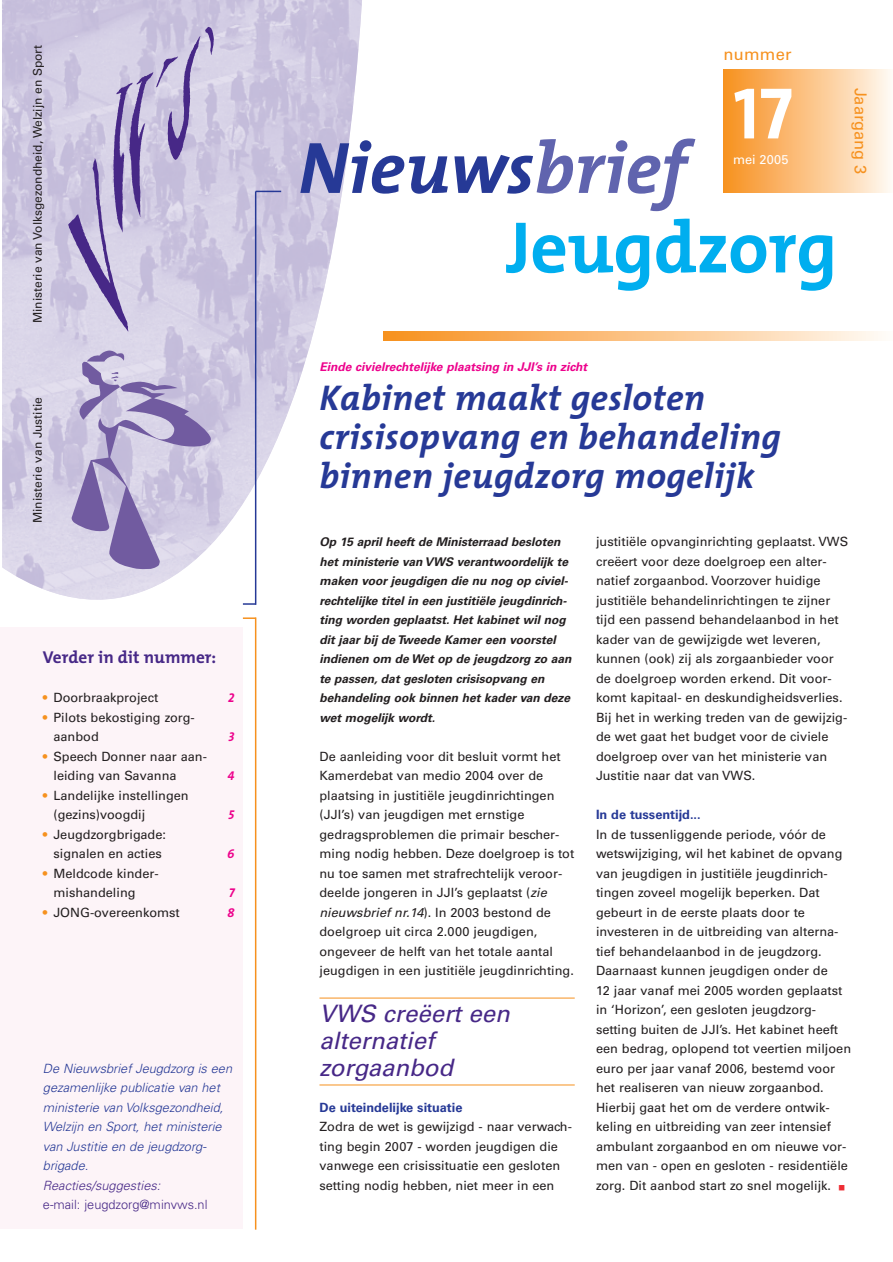
<style>
.page{position:relative;width:893px;height:1262px;background:#fff}
.page>*{position:absolute;margin:0;border:0;box-sizing:border-box;transform-origin:0 0}
.t1{font:700 73.5px/79.5px "The Mix";letter-spacing:-.005em;color:#00aeef}
.t2{font:73.5px "The Mix Bold Caps";color:#fff}
.t3{font:italic 700 36px/39px "The Mix";letter-spacing:.01em;color:#263996}
.t4{font:italic 24px/27px "Univers";color:#472887}
.t5{font:700 17.25px "The Mix";color:#472887}
.t6{font:16.5px "Univers";color:#f6911e}
.t7{font:12.75px/19.5px "Univers";color:#231f20}
.t8{font:italic 300 12.75px/19.5px "Univers";color:#263996}
.t9{font:700 12.75px "Univers";color:#263996}
.t10{font:300 12.75px "Univers";color:#472887}
.t11{font:italic 300 12.75px "Univers";color:#472887}
.t12{font:italic 12.75px "The Mix Bold Caps";color:#ed028c}
.t13{font:12.75px "Univers";color:#fff}
.t14{font:italic 700 12px/19.5px "Univers";color:#231f20}
.t15{font:12px "Univers";color:#231f20}
.t16{font:italic 700 12px "Univers";color:#ed028c}
.s1{color:#f6911e}
.s2{font-style:italic;color:#263996}
.s3{font-style:italic;color:#6064ae}
.s4{font-style:italic}
</style>
<div class="page">
<img style="left:2px;top:0;width:360px;height:600px">
<div style="left:0;top:627px;width:243px;height:601px;background:#fdf4f8"></div>
<hr style="left:255px;top:617px;width:1px;height:612px;background:#f6911e">
<svg style="left:243px;top:617px;width:13px;height:2px"></svg>
<svg style="left:256px;top:191px;width:25px;height:1px"></svg>
<div style="left:723px;top:70px;width:169px;height:123px;background:linear-gradient(to right,#f8901e,#fff8ef)"></div>
<svg style="left:383px;top:332px;width:497px;height:8px;background:#fbc385"></svg>
<svg style="left:71px;top:350px;width:140px;height:219px;background:#bbb1d3"></svg>
<svg style="left:68px;top:27px;width:146px;height:304px;background:#c2b9d8"></svg>
<svg style="left:243px;top:603px;width:12px;height:2px"></svg>
<hr style="left:255px;top:191px;width:1px;height:414px;background:#263996">
<hr style="left:319px;top:997px;width:255px;height:1px;background:#f6911e">
<hr style="left:319px;top:1084px;width:255px;height:1px;background:#f6911e">
<p class="t15" style="left:33px;top:323px;width:279px;rotate:-90deg">Ministerie van Volksgezondheid, Welzijn en Sport</p>
<p class="t15" style="left:33px;top:523px;width:127px;rotate:-90deg">Ministerie van Justitie</p>
<h3 class="t5" style="left:43px;top:651px;width:175px">Verder in dit nummer:</h3>
<p class="t7" style="left:43px;top:689px;width:117px"><span class="s1">•</span> Doorbraakproject</p>
<p class="t12" style="left:228px;top:690px;width:8px">2</p>
<p class="t7" style="left:53px;top:708px;width:143px;text-indent:-10px"><span class="s1">•</span> Pilots bekostiging zorg&shy;aanbod</p>
<p class="t12" style="left:228px;top:729px;width:7px">3</p>
<p class="t7" style="left:53px;top:747px;width:155px;text-indent:-10px"><span class="s1">•</span> Speech Donner naar aan&shy;leiding van Savanna</p>
<p class="t7" style="left:53px;top:786px;width:137px;text-indent:-10px"><span class="s1">•</span> Landelijke instellingen (gezins)voogdij</p>
<p class="t7" style="left:43px;top:825px;width:125px;text-align:center"><span class="s1">•</span> Jeugdzorgbrigade: signalen en acties</p>
<p class="t7" style="left:53px;top:864px;width:107px;text-indent:-10px"><span class="s1">•</span> Meldcode kinder&shy;mishandeling</p>
<p class="t12" style="left:227px;top:768px;width:8px">4</p>
<p class="t12" style="left:229px;top:807px;width:7px">5</p>
<p class="t12" style="left:227px;top:846px;width:9px">6</p>
<p class="t12" style="left:229px;top:885px;width:7px">7</p>
<p class="t7" style="left:43px;top:903px;width:138px"><span class="s1">•</span> JONG-overeenkomst</p>
<p class="t12" style="left:227px;top:905px;width:8px">8</p>
<p class="t8" style="left:43px;top:1059px;width:191px">De Nieuwsbrief Jeugdzorg is een gezamenlijke publicatie van het ministerie van Volksgezondheid,<br>Welzijn en Sport, het ministerie van Justitie en de jeugdzorg&shy;brigade.</p>
<p class="t11" style="left:43px;top:1180px;width:119px">Reacties/suggesties:</p>
<p class="t10" style="left:43px;top:1200px;width:166px">e-mail: jeugdzorg@minvws.nl</p>
<p class="t6" style="left:723px;top:48px;width:69px">nummer</p>
<h1 class="t2" style="left:733px;top:70px;width:62px">17</h1>
<p class="t13" style="left:733px;top:155px;width:57px">mei 2005</p>
<h1 class="t1" style="left:506px;top:136px;width:332px;text-indent:-208px"><span class="s2">Nieuws</span><span class="s3">brief<br></span>Jeugdzorg</h1>
<p class="t6" style="left:866px;top:88px;width:88px;rotate:90deg">Jaargang 3</p>
<p class="t16" style="left:319px;top:362px;width:269px">Einde civielrechtelijke plaatsing in JJI’s in zicht</p>
<h2 class="t3" style="left:319px;top:381px;width:463px">Kabinet maakt gesloten crisisopvang en behandeling binnen jeugdzorg mogelijk</h2>
<p class="t14" style="left:319px;top:533px;width:253px">Op 15 april heeft de Ministerraad besloten het ministerie van VWS verantwoordelijk te maken voor jeugdigen die nu nog op civiel&shy;rechtelijke titel in een justitiële jeugdinrich&shy;ting worden geplaatst. Het kabinet wil nog dit jaar bij de Tweede Kamer een voorstel indienen om de Wet op de jeugdzorg zo aan te passen, dat gesloten crisisopvang en behandeling ook binnen het kader van deze wet mogelijk wordt.</p>
<p class="t7" style="left:319px;top:747px;width:256px">De aanleiding voor dit besluit vormt het Kamerdebat van medio 2004 over de plaatsing in justitiële jeugdinrichtingen (JJI’s) van jeugdigen met ernstige gedragsproblemen die primair bescher&shy;ming nodig hebben. Deze doelgroep is tot nu toe samen met strafrechtelijk veroor&shy;deelde jongeren in JJI’s geplaatst (<span class="s4">zie nieuwsbrief nr.14</span>). In 2003 bestond de doelgroep uit circa 2.000 jeugdigen, ongeveer de helft van het totale aantal jeugdigen in een justitiële jeugdinrichting.</p>
<h3 class="t4" style="left:319px;top:1002px;width:192px">VWS creëert een alternatief zorgaanbod</h3>
<p class="t9" style="left:319px;top:1102px;width:144px">De uiteindelijke situatie</p>
<p class="t7" style="left:319px;top:1118px;width:254px">Zodra de wet is gewijzigd - naar verwach&shy;ting begin 2007 - worden jeugdigen die vanwege een crisissituatie een gesloten setting nodig hebben, niet meer in een</p>
<p class="t7" style="left:596px;top:533px;width:254px">justitiële opvanginrichting geplaatst. VWS creëert voor deze doelgroep een alter&shy;natief zorgaanbod. Voorzover huidige justitiële behandelinrichtingen te zijner tijd een passend behandelaanbod in het kader van de gewijzigde wet leveren, kunnen (ook) zij als zorgaanbieder voor de doelgroep worden erkend. Dit voor&shy;komt kapitaal- en deskundigheidsverlies.<br>Bij het in werking treden van de gewijzig&shy;de wet gaat het budget voor de civiele doelgroep over van het ministerie van Justitie naar dat van VWS.</p>
<p class="t9" style="left:596px;top:810px;width:106px">In de tussentijd...</p>
<p class="t7" style="left:596px;top:825px;width:256px">In de tussenliggende periode, vóór de wetswijziging, wil het kabinet de opvang van jeugdigen in justitiële jeugdinrich&shy;tingen zoveel mogelijk beperken. Dat gebeurt in de eerste plaats door te investeren in de uitbreiding van alterna&shy;tief behandelaanbod in de jeugdzorg.<br>Daarnaast kunnen jeugdigen onder de<br>12 jaar vanaf mei 2005 worden geplaatst in ‘Horizon’, een gesloten jeugdzorg&shy;setting buiten de JJI’s. Het kabinet heeft een bedrag, oplopend tot veertien miljoen euro per jaar vanaf 2006, bestemd voor het realiseren van nieuw zorgaanbod.<br>Hierbij gaat het om de verdere ontwik&shy;keling en uitbreiding van zeer intensief ambulant zorgaanbod en om nieuwe vor&shy;men van - open en gesloten - residentiële zorg. Dit aanbod start zo snel mogelijk.</p>
</div>
